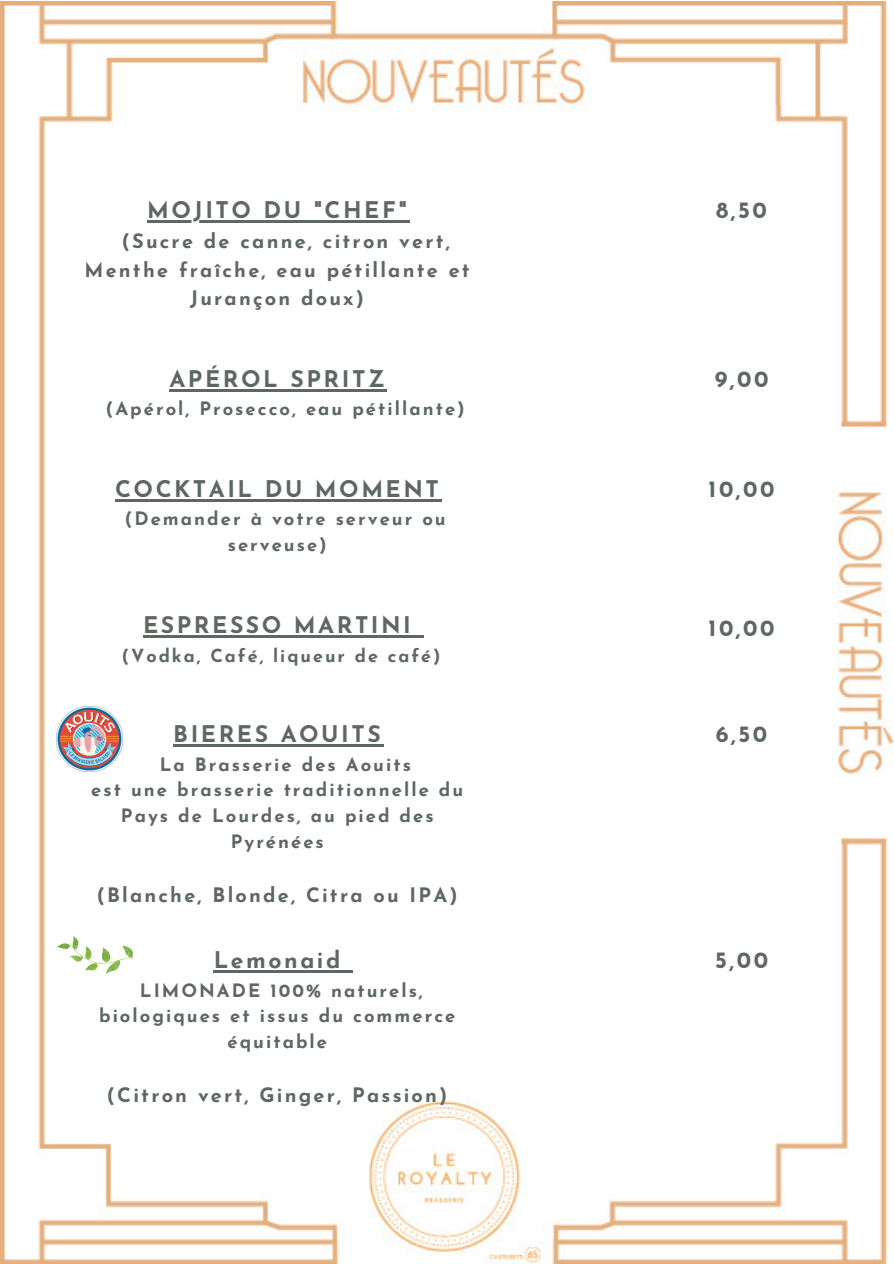
<style>
.page{position:relative;width:894px;height:1264px;background:#fff}
.page>*{position:absolute;margin:0;border:0;box-sizing:border-box;transform-origin:0 0}
.t1{font:700 22.95px "Josefin Sans";letter-spacing:.11em;color:#5f6763}
.t2{font:700 19.95px "Josefin Sans";letter-spacing:.11em;color:#5f6763}
.t3{font:700 18.45px/25.8px "Josefin Sans";letter-spacing:.11em;color:#5f6763;text-align:center}
.t4{font:700 18px "Josefin Sans";letter-spacing:.11em;color:#5f6763}
</style>
<div class="page">
<img style="left:0;top:1px;width:892px;height:1262px">
<hr style="left:173px;top:744px;width:210px;height:3px;background:#5f6763">
<img style="left:57px;top:706px;width:65px;height:65px">
<img style="left:57px;top:934px;width:75px;height:44px">
<hr style="left:147px;top:220px;width:262px;height:2px;background:#5f6763">
<hr style="left:143px;top:635px;width:270px;height:2px;background:#5f6763">
<svg style="left:413px;top:635px;width:10px;height:2px"></svg>
<hr style="left:169px;top:389px;width:218px;height:2px;background:#5f6763">
<hr style="left:115px;top:499px;width:326px;height:2px;background:#5f6763">
<hr style="left:214px;top:970px;width:129px;height:2px;background:#5f6763">
<svg style="left:343px;top:970px;width:10px;height:2px"></svg>
<p class="t1" style="left:147px;top:201px;width:261px">MOJITO DU "CHEF"</p>
<p class="t2" style="left:122px;top:233px;width:329px">(Sucre de canne, citron vert,</p>
<p class="t2" style="left:85px;top:261px;width:386px">Menthe fraîche, eau pétillante et</p>
<p class="t2" style="left:190px;top:290px;width:175px">Jurançon doux)</p>
<p class="t1" style="left:169px;top:369px;width:216px">APÉROL SPRITZ</p>
<p class="t3" style="left:106px;top:397px;width:360px">(Apérol, Prosecco, eau pétillante)</p>
<p class="t1" style="left:115px;top:480px;width:325px">COCKTAIL DU MOMENT</p>
<p class="t3" style="left:228px;top:507px;width:219px;text-align:left;text-indent:-103px">(Demander à votre serveur ou serveuse)</p>
<p class="t1" style="left:143px;top:616px;width:269px">ESPRESSO MARTINI</p>
<p class="t4" style="left:122px;top:649px;width:320px">(Vodka, Café, liqueur de café)</p>
<p class="t1" style="left:173px;top:725px;width:209px">BIERES AOUITS</p>
<p class="t3" style="left:160px;top:753px;width:253px">La Brasserie des Aouits</p>
<p class="t3" style="left:91px;top:778px;width:373px">est une brasserie traditionnelle du<br>Pays de Lourdes, au pied des<br>Pyrénées</p>
<p class="t2" style="left:97px;top:887px;width:362px">(Blanche, Blonde, Citra ou IPA)</p>
<h1 class="t1" style="left:214px;top:951px;width:128px">Lemonaid</h1>
<h1 class="t3" style="left:99px;top:979px;width:358px">LIMONADE 100% naturels, biologiques et issus du commerce équitable</h1>
<h1 class="t2" style="left:107px;top:1087px;width:342px">(Citron vert, Ginger, Passion)</h1>
<p class="t1" style="left:716px;top:201px;width:52px">8,50</p>
<p class="t1" style="left:714px;top:369px;width:55px">9,00</p>
<h1 class="t1" style="left:708px;top:480px;width:67px">10,00</h1>
<h1 class="t1" style="left:708px;top:619px;width:67px">10,00</h1>
<p class="t1" style="left:715px;top:725px;width:53px">6,50</p>
<h1 class="t1" style="left:715px;top:951px;width:54px">5,00</h1>
</div>
